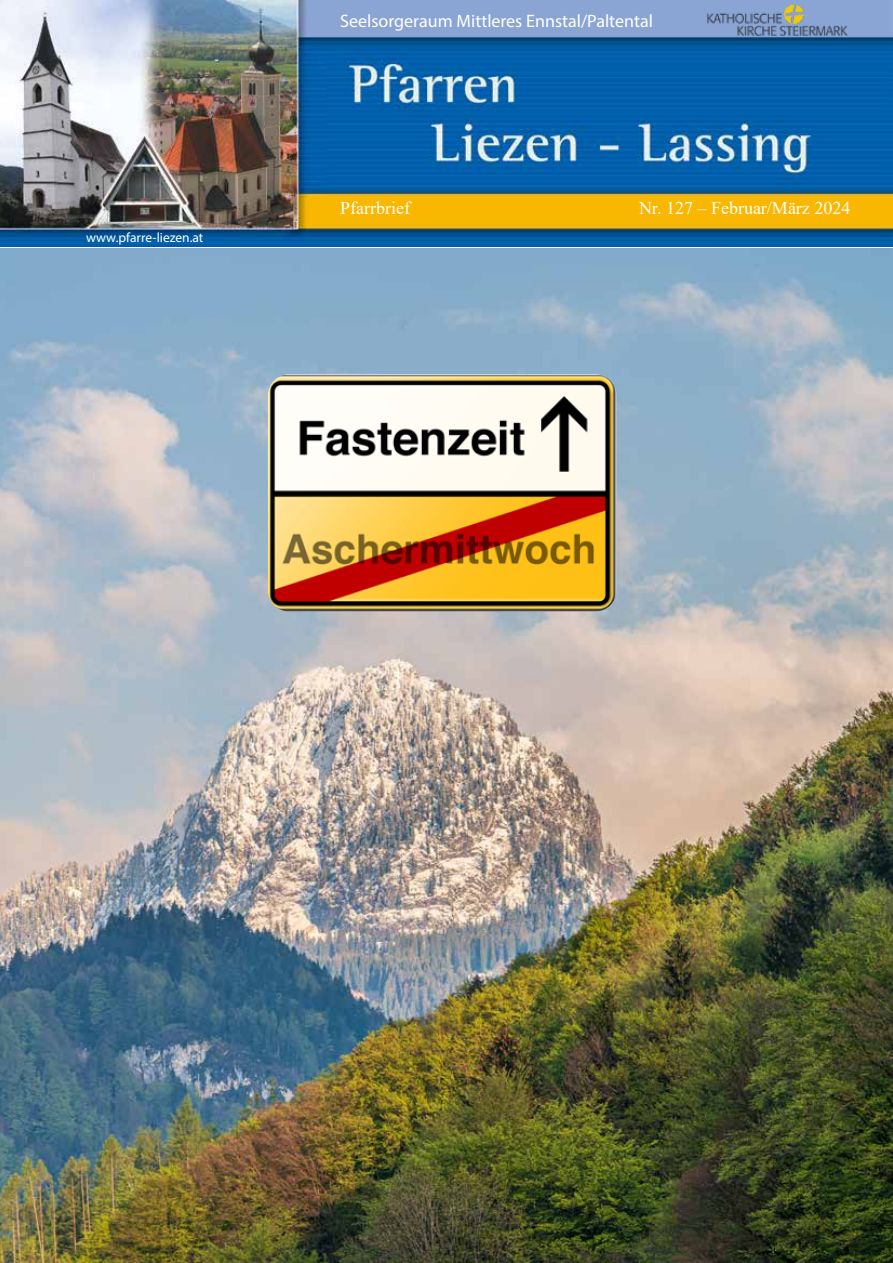
<style>
.page{position:relative;width:893px;height:1263px;background:#fff}
.page>*{position:absolute;margin:0;border:0;box-sizing:border-box;transform-origin:0 0}
.t1{font:18px "Myriad Pro";color:#fff}
.t2{font:18px "Times New Roman";color:#fff}
.t3{font:13.5px "Myriad Pro";color:#fff}
</style>
<div class="page">
<img style="left:0;top:0;width:893px;height:247px">
<img style="left:704px;top:3px;width:146px;height:36px">
<img style="left:0;top:249px;width:893px;height:1014px">
<img style="left:268px;top:374px;width:349px;height:237px">
<p class="t3" style="left:86px;top:229px;width:119px">www.pfarre-liezen.at</p>
<p class="t1" style="left:340px;top:10px;width:314px">Seelsorgeraum Mittleres Ennstal/Paltental</p>
<p class="t2" style="left:340px;top:196px;width:71px">Pfarrbrief</p>
<p class="t2" style="left:639px;top:196px;width:213px">Nr. 127 – Februar/März 2024</p>
</div>
